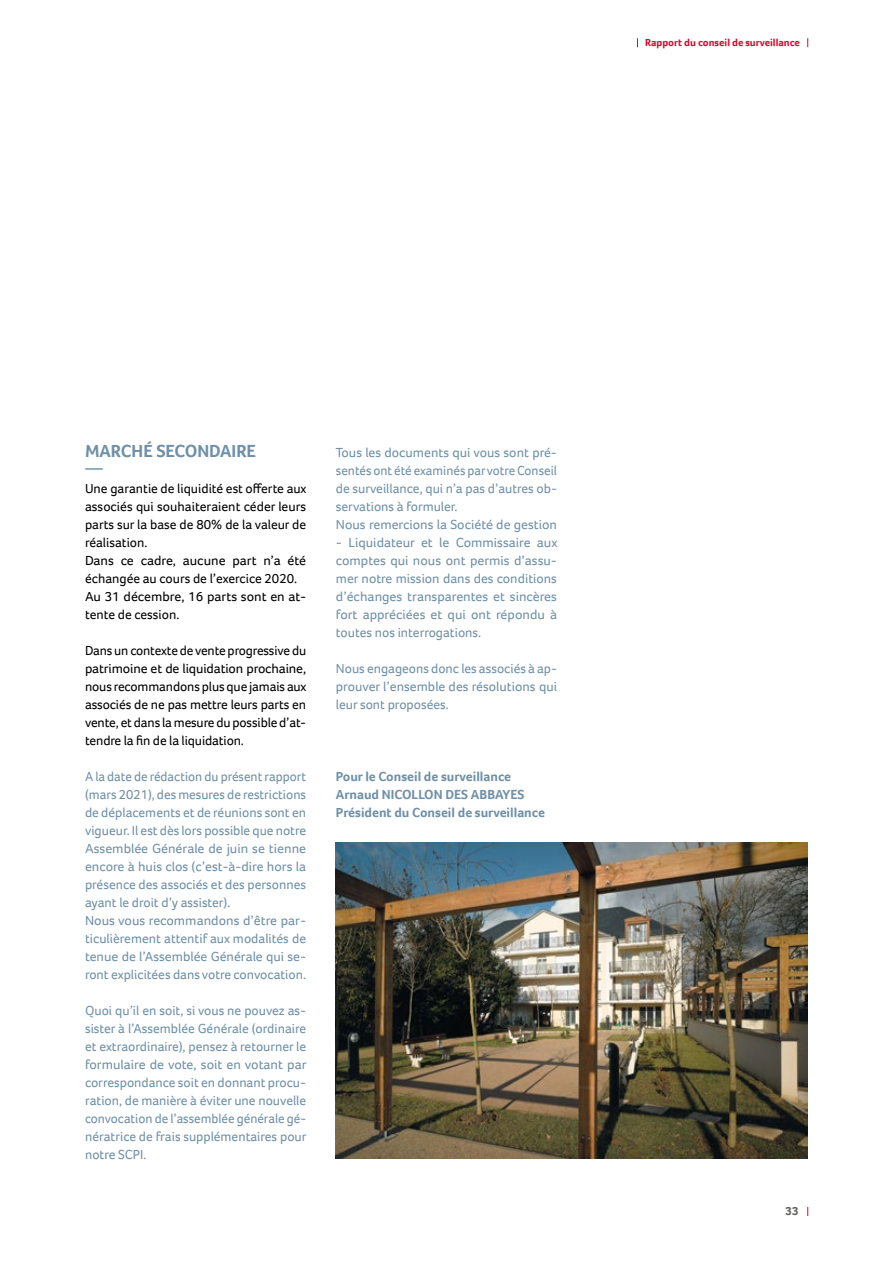
<style>
.page{position:relative;width:893px;height:1263px;background:#fff}
.page>*{position:absolute;margin:0;border:0;box-sizing:border-box;transform-origin:0 0}
.t1{font:700 18px/18px "Foco";color:#6f90a7}
.t2{font:13.5px/18px "Foco";color:#6f90a7;text-align:justify}
.t3{font:13.5px/18px "Foco";color:#000}
.t4{font:700 13.5px/18px "Foco";color:#6f90a7}
.t5{font:700 12px "Foco";color:#616160}
.t6{font:700 10.5px "Foco";color:#dd052b}
</style>
<div class="page">
<img style="left:336px;top:842px;width:471px;height:317px">
<p class="t6" style="left:645px;top:35px;width:156px">Rapport du conseil de surveillance</p>
<h1 class="t1" style="left:85px;top:442px;width:173px">MARCHÉ SECONDAIRE —</h1>
<p class="t3" style="left:85px;top:479px;width:223px">Une garantie de liquidité est offerte aux associés qui souhaiteraient céder leurs parts sur la base de 80% de la valeur de réalisation.<br>Dans ce cadre, aucune part n’a été échangée au cours de l’exercice 2020.<br>Au 31 décembre, 16 parts sont en at&shy;tente de cession.</p>
<p class="t3" style="left:85px;top:641px;width:223px;text-align:justify">Dans un contexte de vente progressive du patrimoine et de liquidation prochaine, nous recommandons plus que jamais aux associés de ne pas mettre leurs parts en vente, et dans la mesure du possible d’at&shy;tendre la fin de la liquidation.</p>
<p class="t2" style="left:85px;top:767px;width:223px;text-align:left">A la date de rédaction du présent rapport (mars 2021), des mesures de restrictions de déplacements et de réunions sont en vigueur. Il est dès lors possible que notre Assemblée Générale de juin se tienne encore à huis clos (c’est-à-dire hors la présence des associés et des personnes ayant le droit d’y assister).<br>Nous vous recommandons d’être par&shy;ticulièrement attentif aux modalités de tenue de l’Assemblée Générale qui se&shy;ront explicitées dans votre convocation.</p>
<p class="t2" style="left:85px;top:1001px;width:223px">Quoi qu’il en soit, si vous ne pouvez as&shy;sister à l’Assemblée Générale (ordinaire et extraordinaire), pensez à retourner le formulaire de vote, soit en votant par correspondance soit en donnant procu&shy;ration, de manière à éviter une nouvelle convocation de l’assemblée générale gé&shy;nératrice de frais supplémentaires pour notre SCPI.</p>
<p class="t2" style="left:336px;top:443px;width:223px;text-align:left">Tous les documents qui vous sont pré&shy;sentés ont été examinés par votre Conseil de surveillance, qui n’a pas d’autres ob&shy;servations à formuler.<br>Nous remercions la Société de gestion</p>
<p class="t2" style="left:336px;top:533px;width:223px">- Liquidateur et le Commissaire aux comptes qui nous ont permis d’assu&shy;mer notre mission dans des conditions d’échanges transparentes et sincères fort appréciées et qui ont répondu à toutes nos interrogations.</p>
<p class="t2" style="left:336px;top:659px;width:223px">Nous engageons donc les associés à ap&shy;prouver l’ensemble des résolutions qui leur sont proposées.</p>
<p class="t4" style="left:336px;top:767px;width:211px">Pour le Conseil de surveillance<br>Arnaud NICOLLON DES ABBAYES<br>Président du Conseil de surveillance</p>
<p class="t5" style="left:785px;top:1203px;width:15px">33</p>
</div>
